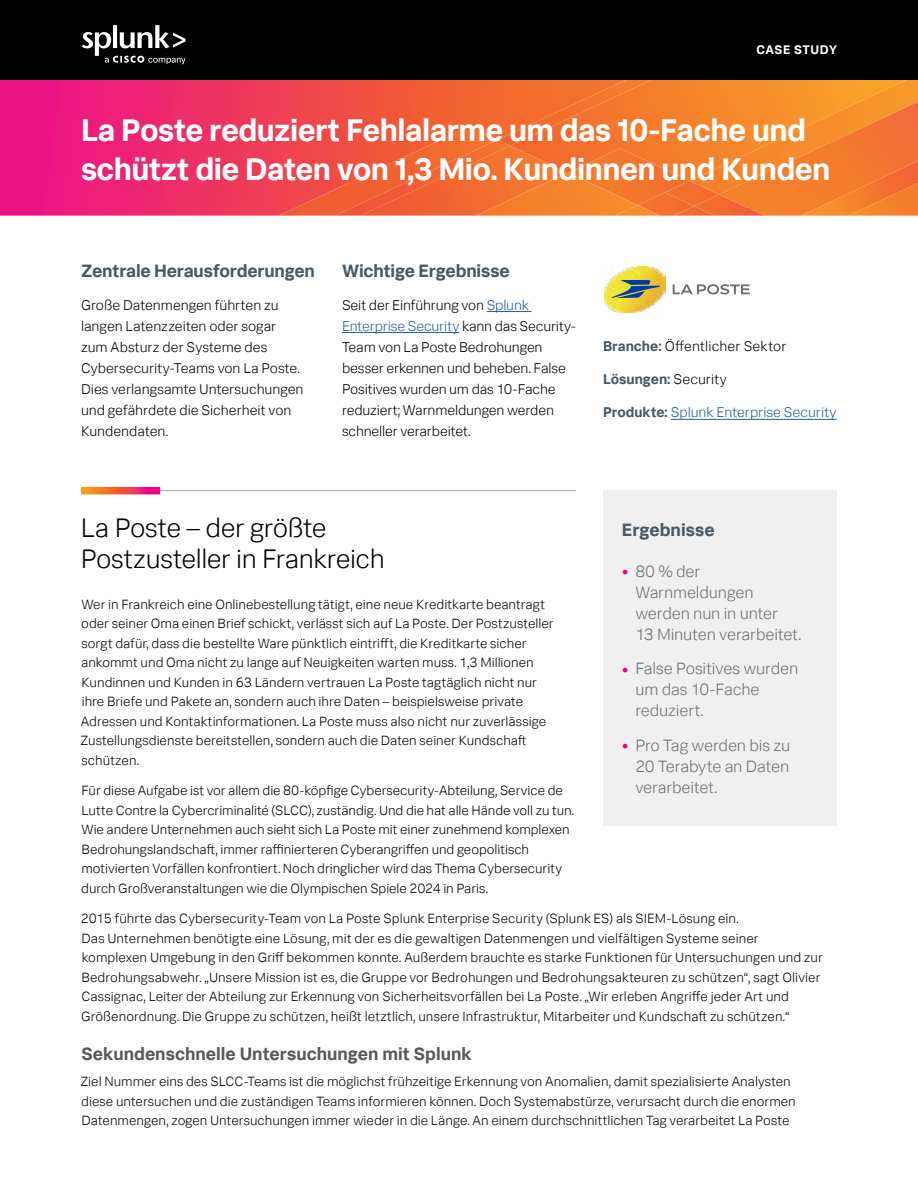
<style>
.page{position:relative;width:918px;height:1188px;background:#fff}
.page>*{position:absolute;margin:0;border:0;box-sizing:border-box;transform-origin:0 0}
.t1{font:700 31.5px/39px "Splunk Data Sans Pro";letter-spacing:-.02em;color:#fff}
.t2{font:300 27px/31.5px "Splunk Data Sans Pro";letter-spacing:-.015em;color:#000}
.t3{font:700 18px "Splunk Data Sans Pro";letter-spacing:-.01em;color:#485865}
.t4{font:700 18px "Splunk Data Sans Pro";color:#58595b}
.t5{font:300 16.5px/21px "Splunk Data Sans Pro";letter-spacing:-.01em;color:#6d6e71}
.t6{font:300 14.25px/21px "Splunk Data Sans Pro";letter-spacing:-.005em;color:#000}
.t7{font:300 14.25px "Splunk Data Sans Pro";color:#215e9e}
.t8{font:700 14.25px "Splunk Data Sans Pro";color:#485865}
.t9{font:300 13.5px/19.5px "Splunk Data Sans Pro";color:#000}
.t10{font:700 12.6px "Splunk Data Sans Pro";letter-spacing:.045em;color:#fff}
.s1{color:#215e9e}
.s2{font-weight:700;color:#485865}
.s3{font-weight:300;color:#000}
.s4{font-weight:700;font-size:21px;color:#ed0181}
</style>
<div class="page">
<svg style="left:0;top:80px;width:918px;height:136px;background:#ee3165"></svg>
<img style="left:719px;top:96px;width:199px;height:120px">
<img style="left:801px;top:155px;width:117px;height:61px">
<svg style="left:498px;top:80px;width:409px;height:101px;background:#f4812d"></svg>
<img style="left:690px;top:181px;width:29px;height:14px">
<img style="left:694px;top:195px;width:70px;height:21px">
<img style="left:660px;top:192px;width:34px;height:24px">
<img style="left:674px;top:206px;width:41px;height:10px">
<img style="left:568px;top:148px;width:122px;height:57px">
<img style="left:279px;top:127px;width:219px;height:89px">
<img style="left:335px;top:140px;width:175px;height:76px">
<img style="left:360px;top:146px;width:208px;height:70px">
<img style="left:638px;top:205px;width:22px;height:11px">
<img style="left:476px;top:173px;width:162px;height:43px">
<div style="left:0;top:0;width:918px;height:80px;background:#000"></div>
<svg style="left:673px;top:284px;width:77px;height:11px"></svg>
<img style="left:604px;top:266px;width:62px;height:47px">
<svg style="left:612px;top:280px;width:48px;height:18px"></svg>
<svg style="left:82px;top:25px;width:104px;height:39px"></svg>
<hr style="left:487px;top:311px;width:44px;height:1px;background:#215e9e">
<hr style="left:342px;top:332px;width:117px;height:1px;background:#215e9e">
<hr style="left:81px;top:490px;width:495px;height:1px;background:#a7a9ac">
<svg style="left:81px;top:487px;width:79px;height:7px"></svg>
<hr style="left:671px;top:419px;width:166px;height:1px;background:#215e9e">
<div style="left:603px;top:490px;width:234px;height:336px;background:#f0f0f0"></div>
<p class="t10" style="left:756px;top:42px;width:82px">CASE STUDY</p>
<h1 class="t1" style="left:81px;top:110px;width:751px">La Poste reduziert Fehlalarme um das 10-Fache und schützt die Daten von 1,3 Mio. Kundinnen und Kunden</h1>
<h3 class="t3" style="left:81px;top:260px;width:236px">Zentrale Herausforderungen</h3>
<p class="t6" style="left:81px;top:294px;width:224px">Große Datenmengen führten zu langen Latenzzeiten oder sogar zum Absturz der Systeme des<br>Cybersecurity-Teams von La Poste.<br>Dies verlangsamte Untersuchungen und gefährdete die Sicherheit von<br>Kundendaten.</p>
<h3 class="t3" style="left:342px;top:260px;width:169px">Wichtige Ergebnisse</h3>
<p class="t6" style="left:342px;top:294px;width:235px">Seit der Einführung von <span class="s1">Splunk<br>Enterprise Security</span> kann das Security-<br>Team von La Poste Bedrohungen besser erkennen und beheben. False<br>Positives wurden um das 10-Fache reduziert; Warnmeldungen werden schneller verarbeitet.</p>
<p class="t6" style="left:603px;top:336px;width:185px"><span class="s2">Branche:</span> Öffentlicher Sektor</p>
<p class="t8" style="left:603px;top:371px;width:125px">Lösungen: <span class="s3">Security</span></p>
<p class="t7" style="left:603px;top:404px;width:235px"><span class="s2">Produkte:</span> Splunk Enterprise Security</p>
<h2 class="t2" style="left:81px;top:512px;width:306px">La Poste – der größte<br>Postzusteller in Frankreich</h2>
<p class="t9" style="left:80px;top:594px;width:475px">Wer in Frankreich eine Onlinebestellung tätigt, eine neue Kreditkarte beantragt oder seiner Oma einen Brief schickt, verlässt sich auf La Poste. Der Postzusteller sorgt dafür, dass die bestellte Ware pünktlich eintrifft, die Kreditkarte sicher ankommt und Oma nicht zu lange auf Neuigkeiten warten muss. 1,3 Millionen Kundinnen und Kunden in 63 Ländern vertrauen La Poste tagtäglich nicht nur ihre Briefe und Pakete an, sondern auch ihre Daten – beispielsweise private Adressen und Kontaktinformationen. La Poste muss also nicht nur zuverlässige Zustellungsdienste bereitstellen, sondern auch die Daten seiner Kundschaft schützen.</p>
<p class="t9" style="left:81px;top:781px;width:494px">Für diese Aufgabe ist vor allem die 80-köpfige Cybersecurity-Abteilung, Service de Lutte Contre la Cybercriminalité (SLCC), zuständig. Und die hat alle Hände voll zu tun.<br>Wie andere Unternehmen auch sieht sich La Poste mit einer zunehmend komplexen Bedrohungslandschaft, immer raffinierteren Cyberangriffen und geopolitisch motivierten Vorfällen konfrontiert. Noch dringlicher wird das Thema Cybersecurity durch Großveranstaltungen wie die Olympischen Spiele 2024 in Paris.</p>
<p class="t9" style="left:81px;top:909px;width:744px">2015 führte das Cybersecurity-Team von La Poste Splunk Enterprise Security (Splunk ES) als SIEM-Lösung ein.<br>Das Unternehmen benötigte eine Lösung, mit der es die gewaltigen Datenmengen und vielfältigen Systeme seiner komplexen Umgebung in den Griff bekommen konnte. Außerdem brauchte es starke Funktionen für Untersuchungen und zur Bedrohungsabwehr. „Unsere Mission ist es, die Gruppe vor Bedrohungen und Bedrohungsakteuren zu schützen“, sagt Olivier Cassignac, Leiter der Abteilung zur Erkennung von Sicherheitsvorfällen bei La Poste. „Wir erleben Angriffe jeder Art und Größenordnung. Die Gruppe zu schützen, heißt letztlich, unsere Infrastruktur, Mitarbeiter und Kundschaft zu schützen.“</p>
<h3 class="t4" style="left:82px;top:1042px;width:392px">Sekundenschnelle Untersuchungen mit Splunk</h3>
<p class="t9" style="left:80px;top:1071px;width:717px">Ziel Nummer eins des SLCC-Teams ist die möglichst frühzeitige Erkennung von Anomalien, damit spezialisierte Analysten diese untersuchen und die zuständigen Teams informieren können. Doch Systemabstürze, verursacht durch die enormen<br>Datenmengen, zogen Untersuchungen immer wieder in die Länge. An einem durchschnittlichen Tag verarbeitet La Poste</p>
<h3 class="t3" style="left:622px;top:518px;width:94px">Ergebnisse</h3>
<p class="t5" style="left:635px;top:560px;width:167px;text-indent:-14px"><span class="s4">•</span> 80 % der<br>Warnmeldungen werden nun in unter<br>13 Minuten verarbeitet.</p>
<p class="t5" style="left:635px;top:658px;width:164px;text-indent:-14px"><span class="s4">•</span> False Positives wurden um das 10-Fache reduziert.</p>
<p class="t5" style="left:635px;top:734px;width:156px;text-align:justify;text-indent:-14px"><span class="s4">•</span> Pro Tag werden bis zu 20 Terabyte an Daten verarbeitet.</p>
</div>
